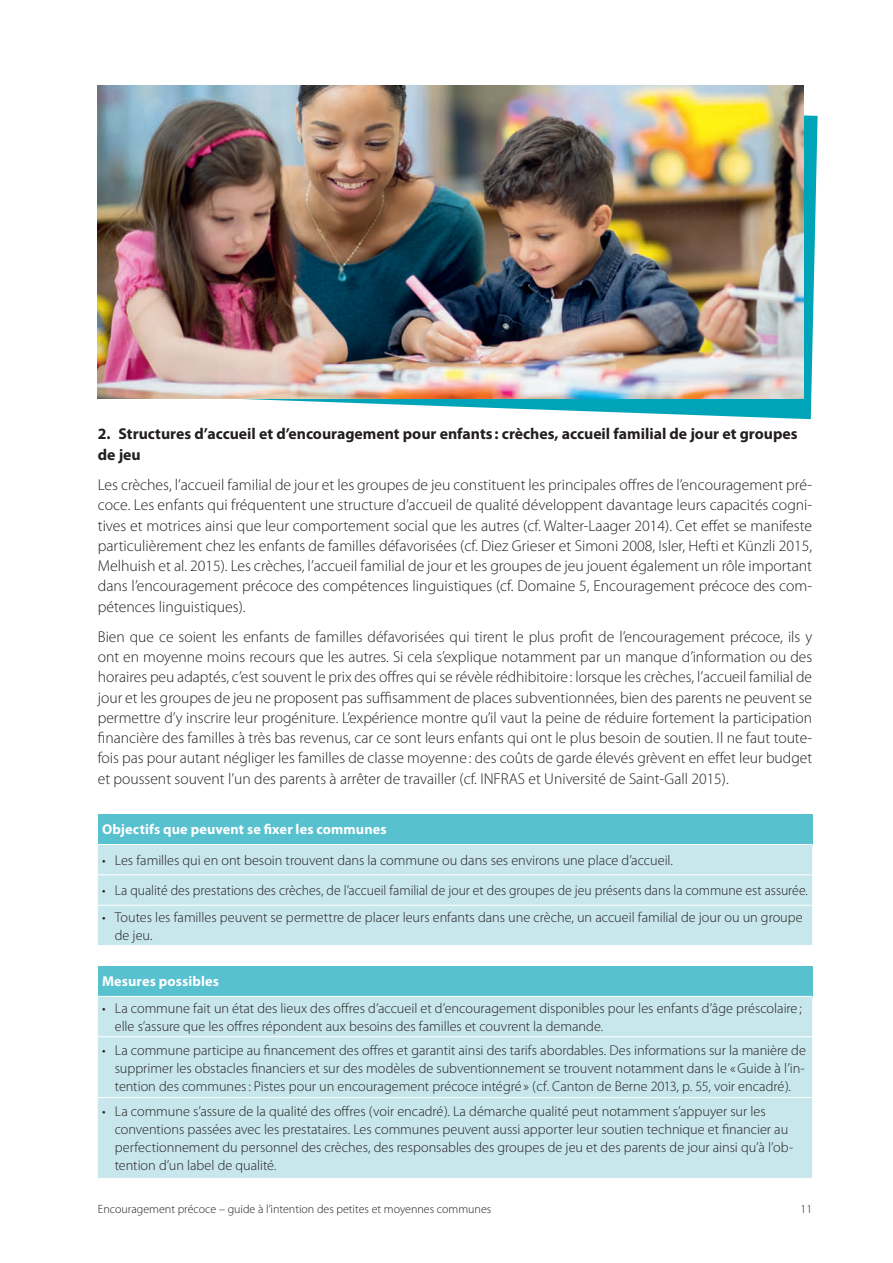
<style>
.page{position:relative;width:893px;height:1263px;background:#fff}
.page>*{position:absolute;margin:0;border:0;box-sizing:border-box;transform-origin:0 0}
.t1{font:300 15.75px/20.2px "Myriad Pro";color:#231f20;text-align:justify}
.t2{font:700 15.75px/20.2px "Myriad Pro";color:#231f20}
.t3{font:300 14.25px/18px "Myriad Pro";letter-spacing:-.005em;color:#231f20}
.t4{font:300 14.25px "Myriad Pro";letter-spacing:-.005em;color:#231f20;scale:.96 1}
.t5{font:700 14.25px "Myriad Pro";letter-spacing:.01em;color:#fff}
.t6{font:300 12px "Myriad Pro";color:#231f20}
</style>
<div class="page">
<svg style="left:101px;top:115px;width:717px;height:304px"></svg>
<img style="left:98px;top:86px;width:706px;height:312px">
<div style="left:98px;top:814px;width:714px;height:30px;background:#58c1cf"></div>
<div style="left:98px;top:845px;width:714px;height:100px;background:#c8e7ed"></div>
<hr style="left:98px;top:874px;width:714px;height:1px;background:#fff">
<hr style="left:98px;top:905px;width:714px;height:1px;background:#fff">
<div style="left:98px;top:966px;width:714px;height:30px;background:#58c1cf"></div>
<div style="left:98px;top:997px;width:714px;height:181px;background:#c8e7ed"></div>
<hr style="left:98px;top:1036px;width:714px;height:1px;background:#fff">
<hr style="left:98px;top:1097px;width:714px;height:1px;background:#fff">
<p class="t2" style="left:98px;top:424px;width:701px">2. Structures d’accueil et d’encouragement pour enfants : crèches, accueil familial de jour et groupes de jeu</p>
<p class="t1" style="left:98px;top:475px;width:716px">Les crèches, l’accueil familial de jour et les groupes de jeu constituent les principales offres de l’encouragement pré&shy;coce. Les enfants qui fréquentent une structure d’accueil de qualité développent davantage leurs capacités cogni&shy;tives et motrices ainsi que leur comportement social que les autres (cf. Walter-Laager 2014). Cet effet se manifeste particulièrement chez les enfants de familles défavorisées (cf. Diez Grieser et Simoni 2008, Isler, Hefti et Künzli 2015, Melhuish et al. 2015). Les crèches, l’accueil familial de jour et les groupes de jeu jouent également un rôle important dans l’encouragement précoce des compétences linguistiques (cf. Domaine 5, Encouragement précoce des com&shy;pétences linguistiques).</p>
<p class="t1" style="left:98px;top:627px;width:716px">Bien que ce soient les enfants de familles défavorisées qui tirent le plus profit de l’encouragement précoce, ils y ont en moyenne moins recours que les autres. Si cela s’explique notamment par un manque d’information ou des horaires peu adaptés, c’est souvent le prix des offres qui se révèle rédhibitoire: lorsque les crèches, l’accueil familial de jour et les groupes de jeu ne proposent pas suffisamment de places subventionnées, bien des parents ne peuvent se permettre d’y inscrire leur progéniture. L’expérience montre qu’il vaut la peine de réduire fortement la participation financière des familles à très bas revenus, car ce sont leurs enfants qui ont le plus besoin de soutien. Il ne faut toute&shy;fois pas pour autant négliger les familles de classe moyenne : des coûts de garde élevés grèvent en effet leur budget et poussent souvent l’un des parents à arrêter de travailler (cf. INFRAS et Université de Saint-Gall 2015).</p>
<p class="t5" style="left:102px;top:822px;width:286px">Objectifs que peuvent se fixer les communes</p>
<p class="t3" style="left:102px;top:851px;width:572px">• Les familles qui en ont besoin trouvent dans la commune ou dans ses environs une place d’accueil.</p>
<p class="t4" style="left:102px;top:883px;width:737px">• La qualité des prestations des crèches, de l’accueil familial de jour et des groupes de jeu présents dans la commune est assurée.</p>
<p class="t3" style="left:115px;top:908px;width:689px;text-indent:-13px">• Toutes les familles peuvent se permettre de placer leurs enfants dans une crèche, un accueil familial de jour ou un groupe de jeu.</p>
<p class="t5" style="left:102px;top:973px;width:118px">Mesures possibles</p>
<p class="t3" style="left:115px;top:999px;width:688px;text-indent:-13px">• La commune fait un état des lieux des offres d’accueil et d’encouragement disponibles pour les enfants d’âge préscolaire ; elle s’assure que les offres répondent aux besoins des familles et couvrent la demande.</p>
<p class="t3" style="left:115px;top:1041px;width:693px;text-align:justify;text-indent:-13px">• La commune participe au financement des offres et garantit ainsi des tarifs abordables. Des informations sur la manière de supprimer les obstacles financiers et sur des modèles de subventionnement se trouvent notamment dans le «Guide à l’in&shy;tention des communes: Pistes pour un encouragement précoce intégré » (cf. Canton de Berne 2013, p. 55, voir encadré).</p>
<p class="t3" style="left:115px;top:1103px;width:680px;text-indent:-13px">• La commune s’assure de la qualité des offres (voir encadré). La démarche qualité peut notamment s’appuyer sur les conventions passées avec les prestataires. Les communes peuvent aussi apporter leur soutien technique et financier au perfectionnement du personnel des crèches, des responsables des groupes de jeu et des parents de jour ainsi qu’à l’ob&shy;tention d’un label de qualité.</p>
<p class="t6" style="left:98px;top:1202px;width:395px">Encouragement précoce – guide à l’intention des petites et moyennes communes</p>
<p class="t6" style="left:800px;top:1202px;width:13px">11</p>
</div>
